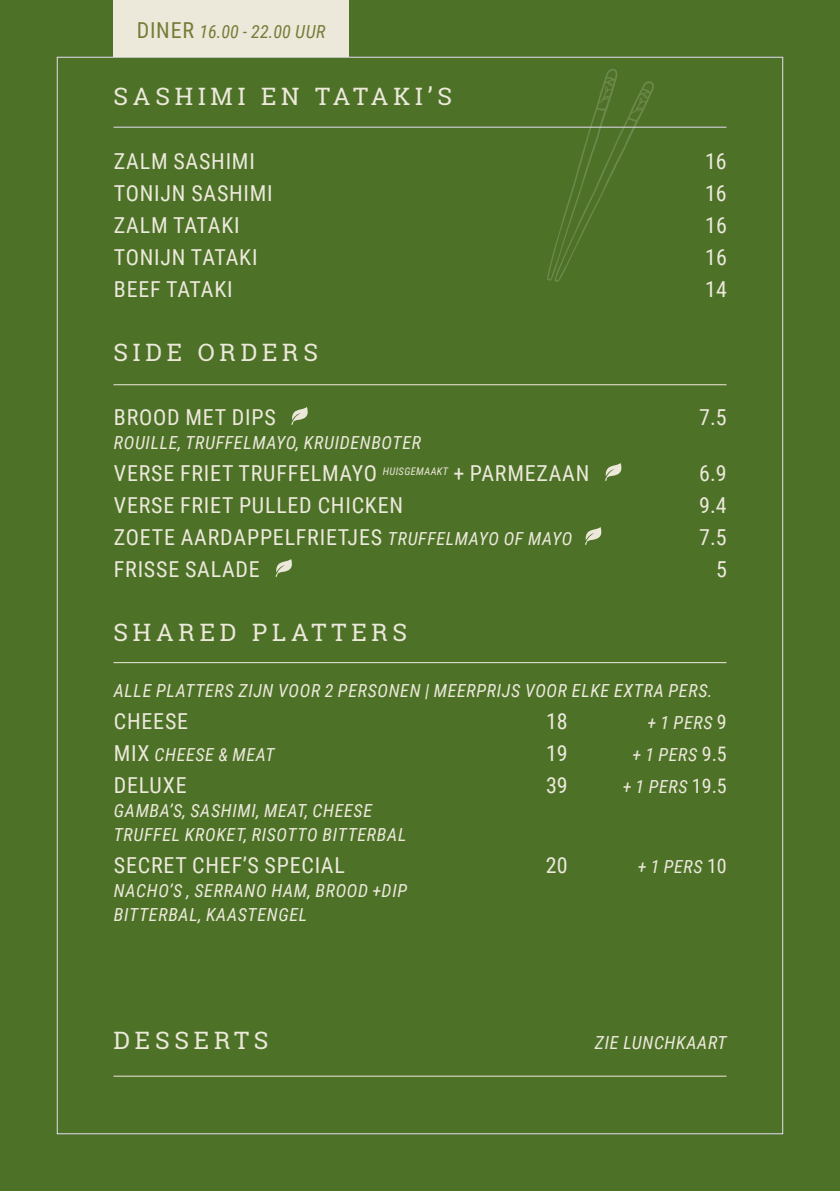
<style>
.page{position:relative;width:840px;height:1191px;background:#fff}
.page>*{position:absolute;margin:0;border:0;box-sizing:border-box;transform-origin:0 0}
.t1{font:24px "Roboto Slab";letter-spacing:.2em;color:#ece9db}
.t2{font:22px "Roboto Condensed";letter-spacing:.035em;color:#ece9db}
.t3{font:italic 18px/24px "Roboto Condensed";letter-spacing:.035em;color:#ece9db}
.t4{font:italic 18px "Roboto Condensed";color:#767d38}
.s1{font-style:normal;font-size:22px}
.s2{font-style:italic;font-size:18px}
.s3{font-style:normal;font-size:20px}
</style>
<div class="page">
<div style="left:0;top:0;width:839px;height:1191px;background:#4e7128"></div>
<svg style="left:291px;top:407px;width:17px;height:18px"></svg>
<svg style="left:605px;top:463px;width:17px;height:18px"></svg>
<svg style="left:585px;top:527px;width:17px;height:18px"></svg>
<svg style="left:275px;top:559px;width:17px;height:18px"></svg>
<hr style="left:113px;top:127px;width:613px;height:1px;background:#ece9db">
<hr style="left:113px;top:384px;width:613px;height:1px;background:#ece9db">
<hr style="left:113px;top:662px;width:613px;height:1px;background:#ece9db">
<hr style="left:113px;top:1075px;width:613px;height:1px;background:#ece9db">
<div style="left:113px;top:0;width:235px;height:57px;background:#ece9db"></div>
<svg style="left:546px;top:69px;width:108px;height:213px"></svg>
<p class="t4" style="left:137px;top:19px;width:190px"><span class="s1">DINER</span> 16.00 - 22.00 UUR</p>
<p class="t1" style="left:113px;top:79px;width:340px">SASHIMI EN TATAKI’S</p>
<p class="t2" style="left:114px;top:145px;width:142px">ZALM SASHIMI</p>
<p class="t2" style="left:704px;top:145px;width:23px">16</p>
<p class="t2" style="left:114px;top:177px;width:160px">TONIJN SASHIMI</p>
<p class="t2" style="left:704px;top:177px;width:23px">16</p>
<p class="t2" style="left:114px;top:209px;width:127px">ZALM TATAKI</p>
<p class="t2" style="left:704px;top:209px;width:23px">16</p>
<p class="t2" style="left:114px;top:241px;width:145px">TONIJN TATAKI</p>
<p class="t2" style="left:704px;top:241px;width:23px">16</p>
<p class="t2" style="left:114px;top:273px;width:120px">BEEF TATAKI</p>
<p class="t2" style="left:704px;top:273px;width:23px">14</p>
<p class="t1" style="left:113px;top:335px;width:206px">SIDE ORDERS</p>
<p class="t2" style="left:114px;top:401px;width:163px">BROOD MET DIPS</p>
<p class="t2" style="left:699px;top:401px;width:29px">7.5</p>
<p class="t3" style="left:114px;top:429px;width:309px">ROUILLE, TRUFFELMAYO, KRUIDENBOTER</p>
<p class="t2" style="left:114px;top:457px;width:476px">VERSE FRIET TRUFFELMAYO <sup>HUISGEMAAKT</sup> + PARMEZAAN</p>
<p class="t2" style="left:699px;top:457px;width:29px">6.9</p>
<p class="t2" style="left:114px;top:489px;width:290px">VERSE FRIET PULLED CHICKEN</p>
<p class="t2" style="left:699px;top:489px;width:29px">9.4</p>
<p class="t2" style="left:114px;top:521px;width:459px">ZOETE AARDAPPELFRIETJES <span class="s2">TRUFFELMAYO OF MAYO</span></p>
<p class="t2" style="left:699px;top:521px;width:29px">7.5</p>
<p class="t2" style="left:114px;top:553px;width:147px">FRISSE SALADE</p>
<p class="t2" style="left:715px;top:553px;width:12px">5</p>
<p class="t1" style="left:113px;top:615px;width:295px">SHARED PLATTERS</p>
<p class="t3" style="left:114px;top:677px;width:600px">ALLE PLATTERS ZIJN VOOR 2 PERSONEN | MEERPRIJS VOOR ELKE EXTRA PERS.</p>
<p class="t2" style="left:114px;top:705px;width:76px">CHEESE</p>
<p class="t2" style="left:545px;top:705px;width:23px">18</p>
<p class="t3" style="left:647px;top:709px;width:81px">+ 1 PERS <span class="s3">9</span></p>
<p class="t3" style="left:114px;top:741px;width:162px"><span class="s1">MIX</span> CHEESE &amp; MEAT</p>
<p class="t2" style="left:545px;top:737px;width:23px">19</p>
<p class="t3" style="left:632px;top:741px;width:96px">+ 1 PERS <span class="s3">9.5</span></p>
<p class="t2" style="left:114px;top:769px;width:74px">DELUXE</p>
<p class="t2" style="left:545px;top:769px;width:23px">39</p>
<p class="t3" style="left:622px;top:773px;width:106px">+ 1 PERS <span class="s3">19.5</span></p>
<p class="t3" style="left:114px;top:797px;width:294px">GAMBA’S, SASHIMI, MEAT, CHEESE<br>TRUFFEL KROKET, RISOTTO BITTERBAL</p>
<p class="t2" style="left:114px;top:849px;width:232px">SECRET CHEF’S SPECIAL</p>
<p class="t2" style="left:545px;top:849px;width:23px">20</p>
<p class="t3" style="left:637px;top:853px;width:90px">+ 1 PERS <span class="s3">10</span></p>
<p class="t3" style="left:114px;top:877px;width:295px">NACHO’S , SERRANO HAM, BROOD +DIP<br>BITTERBAL, KAASTENGEL</p>
<p class="t1" style="left:113px;top:1023px;width:156px">DESSERTS</p>
<p class="t3" style="left:594px;top:1029px;width:133px">ZIE LUNCHKAART</p>
</div>
